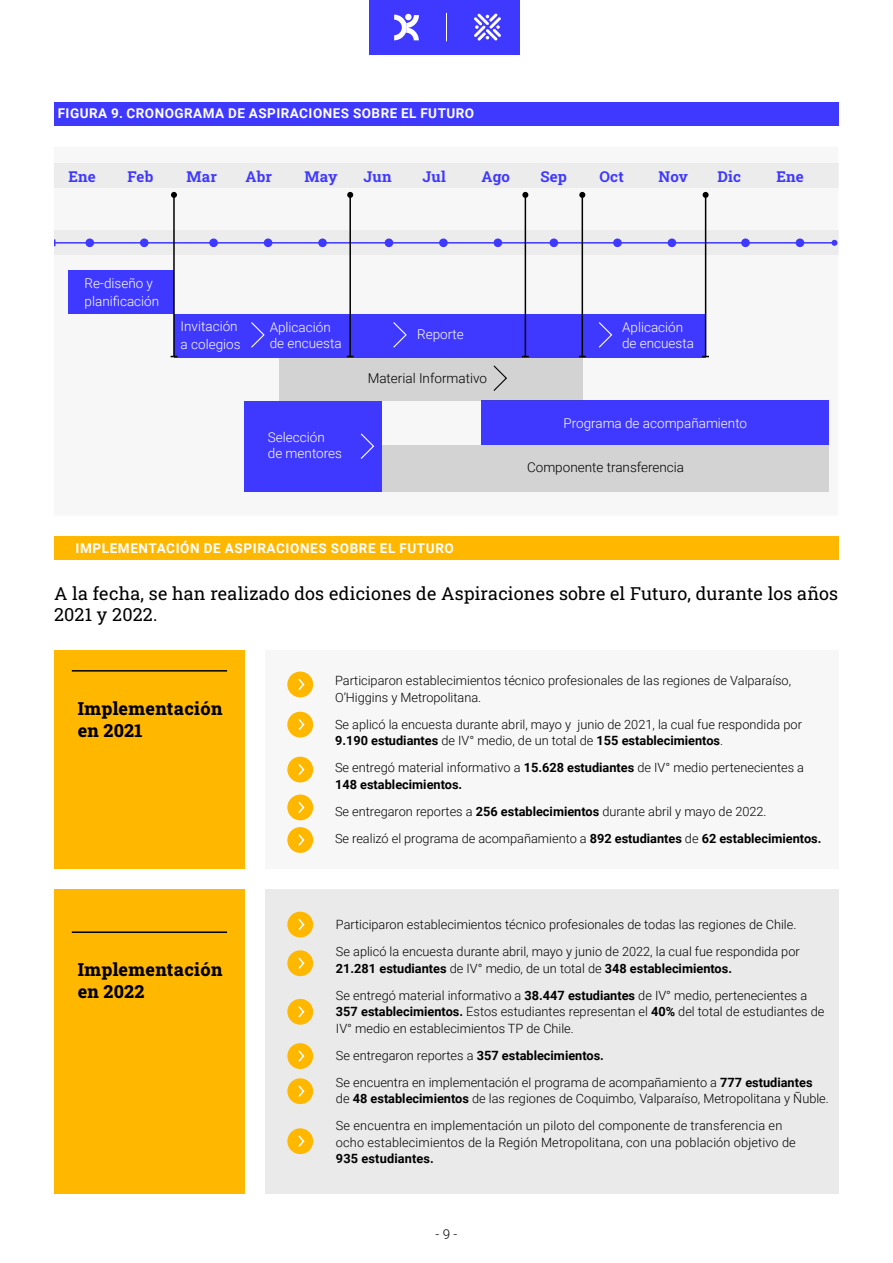
<style>
.page{position:relative;width:893px;height:1263px;background:#fff}
.page>*{position:absolute;margin:0;border:0;box-sizing:border-box;transform-origin:0 0}
.t1{font:18px/21.6px "Roboto Slab";letter-spacing:.01em;color:#000}
.t2{font:800 18px/21.6px "Roboto Slab";letter-spacing:.02em;color:#000}
.t3{font:700 15px "Roboto Slab";letter-spacing:.015em;color:#3f38ff}
.t4{font:300 13.5px/16.2px "Roboto";color:#fff}
.t5{font:700 13.5px "Roboto";letter-spacing:.035em;color:#fff}
.t6{font:300 13.5px "Roboto";color:#000}
.t7{font:300 12.75px/27px "Roboto";color:#000}
.t8{font:700 12.75px "Roboto";letter-spacing:.01em;color:#000}
.s1{font-weight:700}
</style>
<div class="page">
<div style="left:370px;top:0;width:150px;height:54px;background:#3f38ff"></div>
<svg style="left:446px;top:13px;width:1px;height:28px"></svg>
<svg style="left:474px;top:13px;width:27px;height:28px"></svg>
<div style="left:405px;top:14px;width:7px;height:6px;background:#fff;border-radius:50%"></div>
<svg style="left:394px;top:15px;width:25px;height:25px"></svg>
<svg style="left:54px;top:191px;width:784px;height:301px"></svg>
<div style="left:54px;top:102px;width:785px;height:24px;background:#3f38ff"></div>
<div style="left:54px;top:231px;width:785px;height:24px;background:#ececec"></div>
<div style="left:54px;top:163px;width:785px;height:25px;background:#ececec"></div>
<hr style="left:55px;top:242px;width:779px;height:2px;background:#3f38ff">
<svg style="left:54px;top:239px;width:2px;height:7px"></svg>
<svg style="left:831px;top:240px;width:6px;height:6px"></svg>
<div style="left:245px;top:401px;width:137px;height:91px;background:#3f38ff"></div>
<div style="left:382px;top:445px;width:447px;height:47px;background:#d3d3d3"></div>
<div style="left:481px;top:400px;width:348px;height:45px;background:#3f38ff"></div>
<div style="left:279px;top:357px;width:303px;height:44px;background:#d3d3d3"></div>
<div style="left:174px;top:314px;width:532px;height:43px;background:#3f38ff"></div>
<div style="left:68px;top:270px;width:106px;height:44px;background:#3f38ff"></div>
<svg style="left:251px;top:322px;width:14px;height:26px"></svg>
<svg style="left:360px;top:433px;width:15px;height:26px"></svg>
<svg style="left:393px;top:322px;width:14px;height:26px"></svg>
<svg style="left:493px;top:365px;width:14px;height:26px"></svg>
<svg style="left:599px;top:322px;width:14px;height:26px"></svg>
<div style="left:85px;top:238px;width:9px;height:9px;background:#3f38ff;border-radius:50%"></div>
<div style="left:140px;top:238px;width:9px;height:9px;background:#3f38ff;border-radius:50%"></div>
<div style="left:209px;top:238px;width:9px;height:9px;background:#3f38ff;border-radius:50%"></div>
<div style="left:264px;top:238px;width:8px;height:9px;background:#3f38ff;border-radius:50%"></div>
<div style="left:318px;top:238px;width:9px;height:9px;background:#3f38ff;border-radius:50%"></div>
<div style="left:385px;top:238px;width:8px;height:9px;background:#3f38ff;border-radius:50%"></div>
<div style="left:439px;top:238px;width:9px;height:9px;background:#3f38ff;border-radius:50%"></div>
<div style="left:494px;top:238px;width:8px;height:9px;background:#3f38ff;border-radius:50%"></div>
<div style="left:549px;top:238px;width:9px;height:9px;background:#3f38ff;border-radius:50%"></div>
<div style="left:613px;top:238px;width:9px;height:9px;background:#3f38ff;border-radius:50%"></div>
<div style="left:668px;top:238px;width:8px;height:9px;background:#3f38ff;border-radius:50%"></div>
<div style="left:741px;top:238px;width:9px;height:9px;background:#3f38ff;border-radius:50%"></div>
<div style="left:796px;top:238px;width:8px;height:9px;background:#3f38ff;border-radius:50%"></div>
<div style="left:54px;top:537px;width:785px;height:23px;background:#ffb700"></div>
<div style="left:265px;top:889px;width:574px;height:305px;background:#eaeaea"></div>
<div style="left:265px;top:650px;width:574px;height:218px;background:#f7f7f7"></div>
<div style="left:54px;top:650px;width:191px;height:218px;background:#ffb700"></div>
<div style="left:54px;top:889px;width:191px;height:305px;background:#ffb700"></div>
<div style="left:287px;top:912px;width:26px;height:25px;background:#ffb700;border-radius:50%"></div>
<svg style="left:298px;top:918px;width:7px;height:13px"></svg>
<div style="left:287px;top:671px;width:26px;height:26px;background:#ffb700;border-radius:50%"></div>
<svg style="left:298px;top:678px;width:7px;height:13px"></svg>
<div style="left:287px;top:950px;width:26px;height:26px;background:#ffb700;border-radius:50%"></div>
<svg style="left:298px;top:957px;width:7px;height:12px"></svg>
<div style="left:287px;top:712px;width:26px;height:25px;background:#ffb700;border-radius:50%"></div>
<svg style="left:298px;top:719px;width:7px;height:12px"></svg>
<div style="left:287px;top:999px;width:26px;height:26px;background:#ffb700;border-radius:50%"></div>
<svg style="left:298px;top:1006px;width:7px;height:12px"></svg>
<div style="left:287px;top:757px;width:26px;height:25px;background:#ffb700;border-radius:50%"></div>
<svg style="left:298px;top:764px;width:7px;height:12px"></svg>
<div style="left:287px;top:1043px;width:26px;height:26px;background:#ffb700;border-radius:50%"></div>
<svg style="left:298px;top:1050px;width:7px;height:12px"></svg>
<div style="left:287px;top:794px;width:26px;height:26px;background:#ffb700;border-radius:50%"></div>
<svg style="left:298px;top:801px;width:7px;height:13px"></svg>
<div style="left:287px;top:1078px;width:26px;height:26px;background:#ffb700;border-radius:50%"></div>
<svg style="left:298px;top:1085px;width:7px;height:12px"></svg>
<div style="left:287px;top:827px;width:26px;height:26px;background:#ffb700;border-radius:50%"></div>
<svg style="left:298px;top:834px;width:7px;height:12px"></svg>
<div style="left:287px;top:1128px;width:26px;height:26px;background:#ffb700;border-radius:50%"></div>
<svg style="left:298px;top:1135px;width:7px;height:12px"></svg>
<hr style="left:72px;top:670px;width:155px;height:1px;background:#000">
<hr style="left:72px;top:931px;width:155px;height:2px;background:#000">
<hr style="left:173px;top:195px;width:2px;height:162px;background:#000">
<svg style="left:171px;top:192px;width:6px;height:6px"></svg>
<hr style="left:349px;top:195px;width:2px;height:162px;background:#000">
<svg style="left:347px;top:192px;width:6px;height:6px"></svg>
<hr style="left:525px;top:195px;width:1px;height:162px;background:#000">
<svg style="left:522px;top:192px;width:6px;height:6px"></svg>
<hr style="left:582px;top:195px;width:1px;height:162px;background:#000">
<svg style="left:579px;top:192px;width:6px;height:6px"></svg>
<hr style="left:705px;top:195px;width:1px;height:162px;background:#000">
<svg style="left:703px;top:192px;width:6px;height:6px"></svg>
<p class="t5" style="left:58px;top:104px;width:418px">FIGURA 9. CRONOGRAMA DE ASPIRACIONES SOBRE EL FUTURO</p>
<p class="t3" style="left:68px;top:166px;width:29px">Ene</p>
<p class="t3" style="left:127px;top:166px;width:27px">Feb</p>
<p class="t3" style="left:186px;top:166px;width:32px">Mar</p>
<p class="t3" style="left:245px;top:166px;width:28px">Abr</p>
<p class="t3" style="left:304px;top:166px;width:35px">May</p>
<p class="t3" style="left:363px;top:166px;width:30px">Jun</p>
<p class="t3" style="left:422px;top:166px;width:25px">Jul</p>
<p class="t3" style="left:481px;top:166px;width:30px">Ago</p>
<p class="t3" style="left:540px;top:166px;width:28px">Sep</p>
<p class="t3" style="left:599px;top:166px;width:26px">Oct</p>
<p class="t3" style="left:658px;top:166px;width:31px">Nov</p>
<p class="t3" style="left:717px;top:166px;width:25px">Dic</p>
<p class="t3" style="left:776px;top:166px;width:29px">Ene</p>
<p class="t4" style="left:85px;top:274px;width:76px;line-height:18px">Re-diseño y planificación</p>
<p class="t4" style="left:181px;top:317px;width:61px;line-height:18px">Invitación a colegios</p>
<p class="t4" style="left:270px;top:318px;width:73px">Aplicación de encuesta</p>
<p class="t4" style="left:622px;top:318px;width:73px">Aplicación de encuesta</p>
<p class="t4" style="left:417px;top:326px;width:48px">Reporte</p>
<p class="t6" style="left:368px;top:369px;width:121px">Material Informativo</p>
<p class="t4" style="left:268px;top:429px;width:76px">Selección de mentores</p>
<p class="t4" style="left:563px;top:414px;width:185px">Programa de acompañamiento</p>
<p class="t6" style="left:527px;top:457px;width:159px">Componente transferencia</p>
<p class="t5" style="left:75px;top:539px;width:380px">IMPLEMENTACIÓN DE ASPIRACIONES SOBRE EL FUTURO</p>
<h1 class="t1" style="left:54px;top:582px;width:786px">A la fecha, se han realizado dos ediciones de Aspiraciones sobre el Futuro, durante los años<br>2021 y 2022.</h1>
<h1 class="t2" style="left:78px;top:697px;width:146px">Implementación en 2021</h1>
<h1 class="t2" style="left:78px;top:959px;width:146px">Implementación en 2022</h1>
<p class="t7" style="left:335px;top:672px;width:458px;line-height:16.5px">Participaron establecimientos técnico profesionales de las regiones de Valparaíso,<br>O’Higgins y Metropolitana.</p>
<p class="t7" style="left:335px;top:715px;width:468px;line-height:16.5px">Se aplicó la encuesta durante abril, mayo y junio de 2021, la cual fue respondida por<br><span class="s1">9.190 estudiantes</span> de IV° medio, de un total de <span class="s1">155 establecimientos</span>.</p>
<p class="t7" style="left:335px;top:759px;width:470px;line-height:16.5px">Se entregó material informativo a <span class="s1">15.628 estudiantes</span> de IV° medio pertenecientes a<br><span class="s1">148 establecimientos.</span></p>
<p class="t7" style="left:335px;top:797px;width:488px">Se entregaron reportes a <span class="s1">256 establecimientos</span> durante abril y mayo de 2022.<br>Se realizó el programa de acompañamiento a <span class="s1">892 estudiantes</span> de <span class="s1">62 establecimientos.</span></p>
<p class="t7" style="left:336px;top:911px;width:465px">Participaron establecimientos técnico profesionales de todas las regiones de Chile.<br>Se aplicó la encuesta durante abril, mayo y junio de 2022, la cual fue respondida por</p>
<p class="t7" style="left:336px;top:954px;width:473px"><span class="s1">21.281 estudiantes</span> de IV° medio, de un total de <span class="s1">348 establecimientos.<br></span>Se entregó material informativo a <span class="s1">38.447 estudiantes</span> de IV° medio, pertenecientes a</p>
<p class="t7" style="left:336px;top:1003px;width:490px;line-height:16.5px"><span class="s1">357 establecimientos.</span> Estos estudiantes representan el <span class="s1">40%</span> del total de estudiantes de<br>IV° medio en establecimientos TP de Chile.</p>
<p class="t7" style="left:336px;top:1041px;width:478px">Se entregaron reportes a <span class="s1">357 establecimientos.<br></span>Se encuentra en implementación el programa de acompañamiento a <span class="s1">777 estudiantes</span></p>
<p class="t7" style="left:336px;top:1085px;width:494px">de <span class="s1">48 establecimientos</span> de las regiones de Coquimbo, Valparaíso, Metropolitana y Ñuble.<br>Se encuentra en implementación un piloto del componente de transferencia en</p>
<p class="t7" style="left:336px;top:1128px;width:461px">ocho establecimientos de la Región Metropolitana, con una población objetivo de</p>
<p class="t8" style="left:336px;top:1150px;width:99px">935 estudiantes.</p>
<p class="t6" style="left:436px;top:1224px;width:23px">- 9 -</p>
</div>
